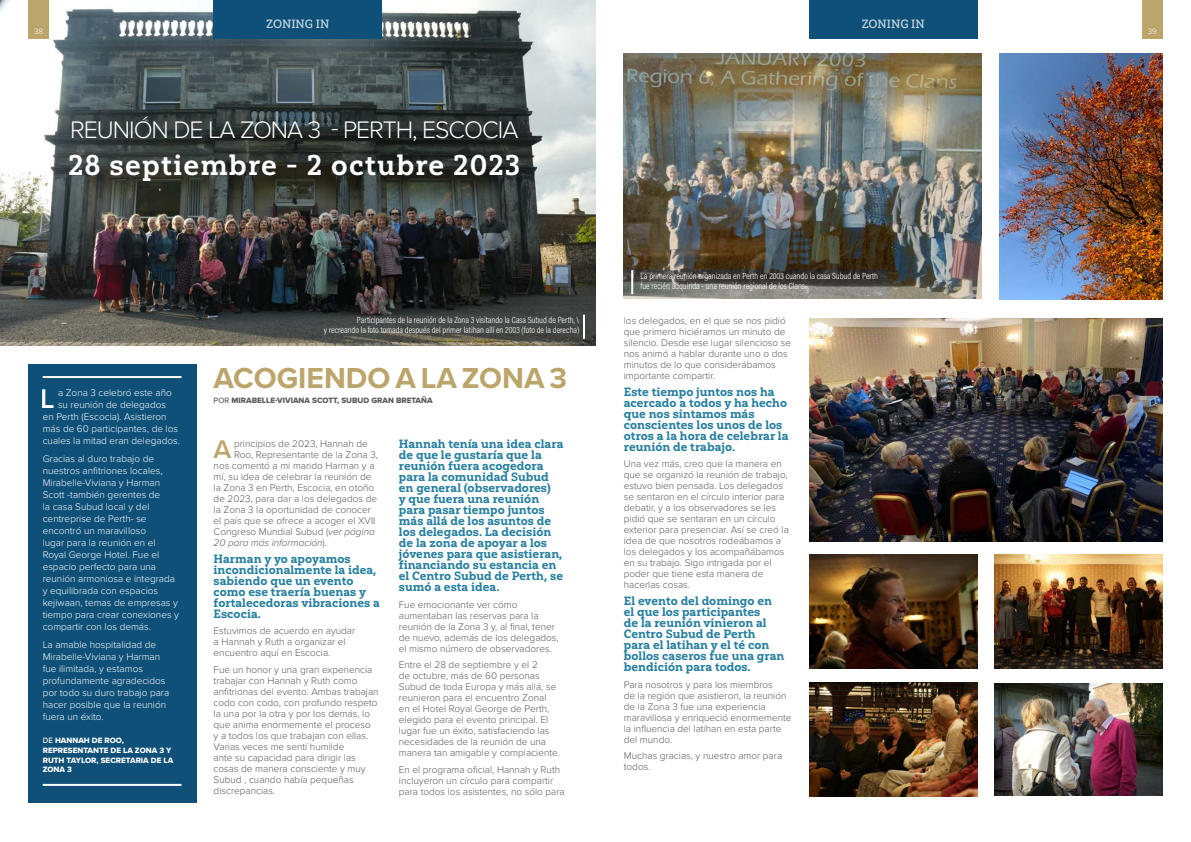
<style>
.page{position:relative;width:1191px;height:842px;background:#fff}
.page>*{position:absolute;margin:0;border:0;box-sizing:border-box;transform-origin:0 0}
.t1{font:700 30px "Proxima Nova";color:#bba56b}
.t2{font:28.5px "Yorkten Slab Nor Bol";letter-spacing:.04em;color:#fff}
.t3{font:600 28px "Proxima Nova";color:#fff}
.Drop_cap_text{font:600 26.5px "Proxima Nova";color:#bba56b}
.t4{font:300 24.8px "Proxima Nova";letter-spacing:-.04em;color:#fff}
.Pull_out_text{font:12px/11px "Yorkten Slab Nor Ex B";color:#267f9f}
.t5{font:12px "Yorkten Slab Nor Med";letter-spacing:-.005em;color:#c3d4de}
.Body_text{font:300 10px/11px "Proxima Nova";color:#57585a}
.t6{font:300 10px/12px "Proxima Nova";color:#fff}
.Drop_cap_text-2{font:300 10px "Proxima Nova";color:#57585a}
.Drop_cap_text-3{font:italic 300 10px "Proxima Nova";color:#57585a}
.t7{font:300 9px/10px "Acumin Pro Cond";color:#fff}
.t8{font:8px/9.6px "Proxima Nova Extrabld";color:#fff}
.Body_text-2{font:8px "Proxima Nova Extrabld";color:#57585a}
.t9{font:300 8px "Proxima Nova";color:#fff}
.s1{font-family:"Proxima Nova";font-weight:500}
.s2{font-style:italic}
.s3{font-style:normal}
</style>
<div class="page">
<div style="left:28px;top:364px;width:169px;height:438px;background:#0f5078"></div>
<img style="left:0;top:0;width:595px;height:346px">
<div style="left:809px;top:0;width:168px;height:39px;background:#0f5078"></div>
<div style="left:214px;top:0;width:168px;height:39px;background:#0f5078"></div>
<img style="left:624px;top:54px;width:357px;height:244px">
<img style="left:809px;top:319px;width:353px;height:222px">
<hr style="left:43px;top:376px;width:138px;height:2px;background:#fff">
<hr style="left:43px;top:784px;width:138px;height:2px;background:#fff">
<img style="left:999px;top:54px;width:163px;height:245px">
<img style="left:809px;top:554px;width:168px;height:114px">
<img style="left:994px;top:554px;width:168px;height:114px">
<img style="left:809px;top:682px;width:168px;height:115px">
<img style="left:994px;top:683px;width:168px;height:113px">
<hr style="left:583px;top:315px;width:2px;height:24px;background:#fff">
<svg style="left:624px;top:270px;width:264px;height:28px;background:#62615d"></svg>
<div style="left:28px;top:0;width:21px;height:39px;background:#bba56b"></div>
<div style="left:1142px;top:0;width:20px;height:39px;background:#bba56b"></div>
<p class="t5" style="left:266px;top:17px;width:65px">ZONING IN</p>
<p class="t5" style="left:861px;top:17px;width:65px">ZONING IN</p>
<p class="t9" style="left:34px;top:25px;width:10px">38</p>
<p class="t9" style="left:1147px;top:25px;width:11px">39</p>
<p class="t4" style="left:70px;top:111px;width:450px">REUNIÓN DE LA ZONA 3 - PERTH, ESCOCIA</p>
<p class="t2" style="left:68px;top:148px;width:454px">28 septiembre - 2 octubre 2023</p>
<h3 class="t3" style="left:41px;top:378px;width:16px">L</h3>
<p class="t6" style="left:58px;top:386px;width:115px">a Zona 3 celebró este año</p>
<p class="t6" style="left:58px;top:398px;width:110px">su reunión de delegados</p>
<p class="t6" style="left:43px;top:410px;width:125px">en Perth (Escocia). Asistieron</p>
<p class="t6" style="left:43px;top:422px;width:137px">más de 60 participantes, de los</p>
<p class="t6" style="left:43px;top:434px;width:139px">cuales la mitad eran delegados.</p>
<p class="t6" style="left:43px;top:452px;width:138px">Gracias al duro trabajo de nuestros anfitriones locales,<br>Mirabelle-Viviana y Harman<br>Scott -también gerentes de<br>la casa Subud local y del centreprise de Perth- se encontró un maravilloso<br>lugar para la reunión en el<br>Royal George Hotel. Fue el espacio perfecto para una reunión armoniosa e integrada y equilibrada con espacios kejiwaan, temas de empresas y tiempo para crear conexiones y compartir con los demás.</p>
<p class="t6" style="left:43px;top:638px;width:128px">La amable hospitalidad de<br>Mirabelle-Viviana y Harman fue ilimitada, y estamos profundamente agradecidos por todo su duro trabajo para hacer posible que la reunión fuera un éxito.</p>
<p class="t8" style="left:43px;top:736px;width:132px"><span class="s1">DE</span> HANNAH DE ROO,<br>REPRESENTANTE DE LA ZONA 3 Y<br>RUTH TAYLOR, SECRETARIA DE LA<br>ZONA 3</p>
<p class="t7" style="left:357px;top:315px;width:224px">Participantes de la reunión de la Zona 3 visitando la Casa Subud de Perth, \</p>
<p class="t7" style="left:324px;top:325px;width:257px">y recreando la foto tomada después del primer latihan allí en 2003 (foto de la derecha)</p>
<p class="t1" style="left:214px;top:356px;width:355px">ACOGIENDO A LA ZONA 3</p>
<p class="Body_text-2" style="left:214px;top:395px;width:221px"><span class="s1">POR</span> MIRABELLE-VIVIANA SCOTT, SUBUD GRAN BRETAÑA</p>
<p class="Drop_cap_text" style="left:214px;top:429px;width:19px">A</p>
<p class="Drop_cap_text-2" style="left:234px;top:436px;width:135px">principios de 2023, Hannah de</p>
<p class="Drop_cap_text-2" style="left:234px;top:447px;width:145px">Roo, Representante de la Zona 3,</p>
<p class="Drop_cap_text-2" style="left:214px;top:458px;width:162px">nos comentó a mi marido Harman y a</p>
<p class="Drop_cap_text-2" style="left:214px;top:469px;width:159px">mí, su idea de celebrar la reunión de</p>
<p class="Drop_cap_text-2" style="left:214px;top:480px;width:162px">la Zona 3 en Perth, Escocia, en otoño</p>
<p class="Drop_cap_text-2" style="left:214px;top:491px;width:165px">de 2023, para dar a los delegados de</p>
<p class="Drop_cap_text-2" style="left:214px;top:502px;width:159px">la Zona 3 la oportunidad de conocer</p>
<p class="Drop_cap_text-2" style="left:214px;top:513px;width:163px">el país que se ofrece a acoger el XVII</p>
<p class="Drop_cap_text-2" style="left:214px;top:524px;width:163px">Congreso Mundial Subud (<span class="s2">ver página</span></p>
<p class="Drop_cap_text-3" style="left:214px;top:535px;width:115px">20 para más información<span class="s3">).</span></p>
<p class="Pull_out_text" style="left:214px;top:553px;width:168px">Harman y yo apoyamos incondicionalmente la idea, sabiendo que un evento como ese traería buenas y fortalecedoras vibraciones a<br>Escocia.</p>
<p class="Body_text" style="left:214px;top:625px;width:143px">Estuvimos de acuerdo en ayudar a Hannah y Ruth a organizar el encuentro aquí en Escocia.</p>
<p class="Body_text" style="left:214px;top:664px;width:167px">Fue un honor y una gran experiencia trabajar con Hannah y Ruth como anfitrionas del evento. Ambas trabajan codo con codo, con profundo respeto la una por la otra y por los demás, lo que anima enormemente el proceso<br>y a todos los que trabajan con ellas.<br>Varias veces me sentí humilde<br>ante su capacidad para dirigir las cosas de manera consciente y muy<br>Subud , cuando había pequeñas discrepancias.</p>
<p class="Pull_out_text" style="left:399px;top:438px;width:166px">Hannah tenía una idea clara de que le gustaría que la reunión fuera acogedora para la comunidad Subud en general (observadores)<br>y que fuera una reunión para pasar tiempo juntos más allá de los asuntos de los delegados. La decisión de la zona de apoyar a los jóvenes para que asistieran, financiando su estancia en el Centro Subud de Perth, se sumó a esta idea.</p>
<p class="Body_text" style="left:399px;top:598px;width:161px">Fue emocionante ver cómo aumentaban las reservas para la reunión de la Zona 3 y, al final, tener de nuevo, además de los delegados, el mismo número de observadores.</p>
<p class="Body_text" style="left:399px;top:659px;width:163px">Entre el 28 de septiembre y el 2<br>de octubre, más de 60 personas Subud de toda Europa y más allá, se reunieron para el encuentro Zonal en el Hotel Royal George de Perth, elegido para el evento principal. El lugar fue un éxito, satisfaciendo las necesidades de la reunión de una manera tan amigable y complaciente.</p>
<p class="Body_text" style="left:399px;top:763px;width:167px">En el programa oficial, Hannah y Ruth incluyeron un círculo para compartir para todos los asistentes, no sólo para</p>
<p class="t7" style="left:640px;top:271px;width:239px">La primera reunión organizada en Perth en 2003 cuando la casa Subud de Perth fue recién adquirida - una reunión regional de los Clans.</p>
<p class="Body_text" style="left:624px;top:315px;width:169px">los delegados, en el que se nos pidió que primero hiciéramos un minuto de silencio. Desde ese lugar silencioso se nos animó a hablar durante uno o dos minutos de lo que considerábamos importante compartir.</p>
<p class="Pull_out_text" style="left:624px;top:386px;width:166px">Este tiempo juntos nos ha acercado a todos y ha hecho que nos sintamos más conscientes los unos de los otros a la hora de celebrar la reunión de trabajo.</p>
<p class="Body_text" style="left:624px;top:458px;width:166px">Una vez más, creo que la manera en que se organizó la reunión de trabajo, estuvo bien pensada. Los delegados se sentaron en el círculo interior para debatir, y a los observadores se les pidió que se sentaran en un círculo exterior para presenciar. Así se creó la idea de que nosotros rodeábamos a los delegados y los acompañábamos en su trabajo. Sigo intrigada por el poder que tiene esta manera de hacerlas cosas.</p>
<p class="Pull_out_text" style="left:624px;top:595px;width:162px">El evento del domingo en el que los participantes<br>de la reunión vinieron al<br>Centro Subud de Perth para el latihan y el té con bollos caseros fue una gran bendición para todos.</p>
<p class="Body_text" style="left:624px;top:678px;width:169px">Para nosotros y para los miembros<br>de la región que asistieron, la reunión de la Zona 3 fue una experiencia maravillosa y enriqueció enormemente la influencia del latihan en esta parte del mundo.</p>
<p class="Body_text" style="left:624px;top:750px;width:160px">Muchas gracias, y nuestro amor para todos.</p>
</div>
